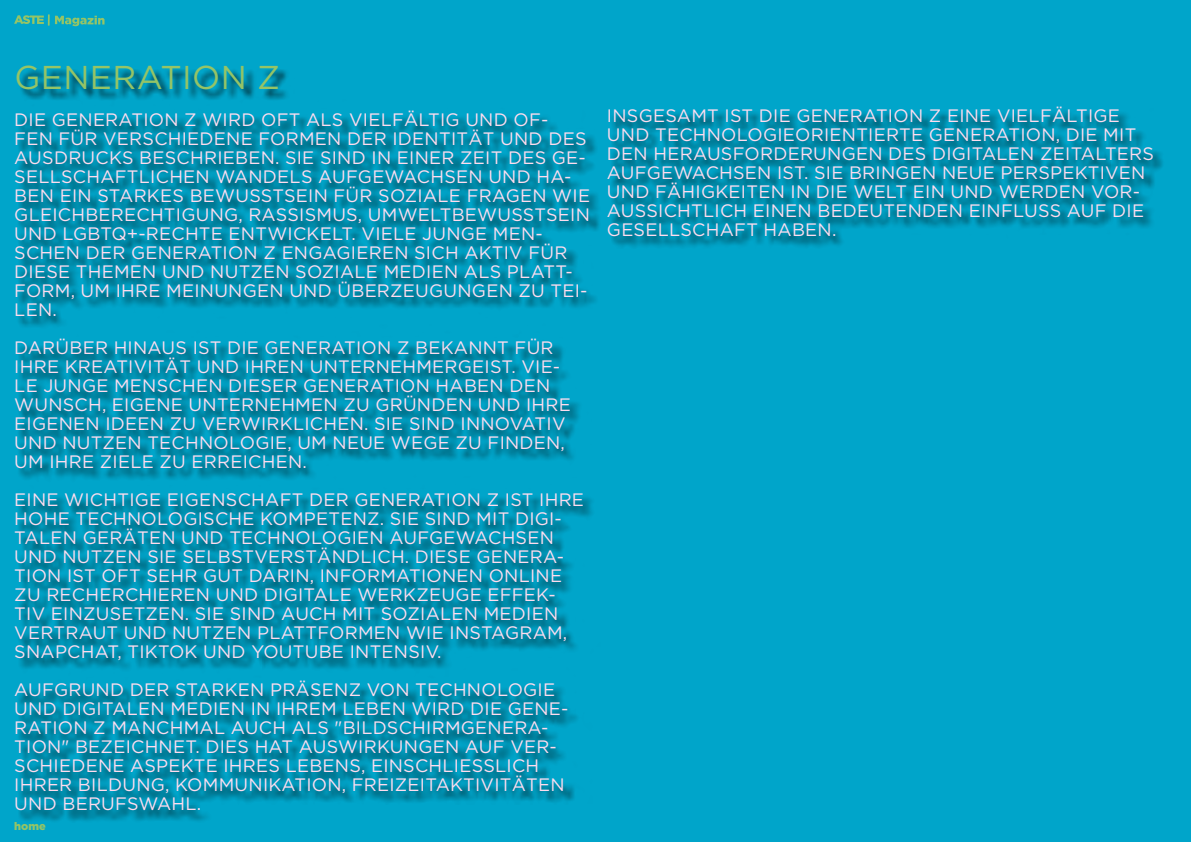
<style>
.page{position:relative;width:1191px;height:842px;background:#00a5ca}
.page>*{position:absolute;margin:0;border:0;box-sizing:border-box;transform-origin:0 0}
.t1{font:33px "Gotham";letter-spacing:.015em;color:#95c466}
.t2{font:18px/19px "Gotham";letter-spacing:.015em;color:#ffdcee}
.t3{font:900 11px "Gotham";color:#95c466}
</style>
<div class="page">
<div style="left:17px;top:68px;width:584px;height:754px;background:#000;opacity:.75"></div>
<div style="left:609px;top:108px;width:555px;height:140px;background:#000;opacity:.75"></div>
<svg style="left:14px;top:14px;width:91px;height:12px"></svg>
<h1 class="t1" style="left:14px;top:59px;width:267px">GENERATION Z</h1>
<p class="t2" style="left:14px;top:110px;width:577px">DIE GENERATION Z WIRD OFT ALS VIELFÄLTIG UND OF-FEN FÜR VERSCHIEDENE FORMEN DER IDENTITÄT UND DES AUSDRUCKS BESCHRIEBEN. SIE SIND IN EINER ZEIT DES GE-SELLSCHAFTLICHEN WANDELS AUFGEWACHSEN UND HA-BEN EIN STARKES BEWUSSTSEIN FÜR SOZIALE FRAGEN WIE GLEICHBERECHTIGUNG, RASSISMUS, UMWELTBEWUSSTSEIN UND LGBTQ+-RECHTE ENTWICKELT. VIELE JUNGE MEN-SCHEN DER GENERATION Z ENGAGIEREN SICH AKTIV FÜR DIESE THEMEN UND NUTZEN SOZIALE MEDIEN ALS PLATT-FORM, UM IHRE MEINUNGEN UND ÜBERZEUGUNGEN ZU TEI-LEN.</p>
<p class="t2" style="left:14px;top:338px;width:558px">DARÜBER HINAUS IST DIE GENERATION Z BEKANNT FÜR IHRE KREATIVITÄT UND IHREN UNTERNEHMERGEIST. VIE-LE JUNGE MENSCHEN DIESER GENERATION HABEN DEN WUNSCH, EIGENE UNTERNEHMEN ZU GRÜNDEN UND IHRE EIGENEN IDEEN ZU VERWIRKLICHEN. SIE SIND INNOVATIV UND NUTZEN TECHNOLOGIE, UM NEUE WEGE ZU FINDEN, UM IHRE ZIELE ZU ERREICHEN.</p>
<p class="t2" style="left:14px;top:490px;width:571px">EINE WICHTIGE EIGENSCHAFT DER GENERATION Z IST IHRE HOHE TECHNOLOGISCHE KOMPETENZ. SIE SIND MIT DIGI-TALEN GERÄTEN UND TECHNOLOGIEN AUFGEWACHSEN UND NUTZEN SIE SELBSTVERSTÄNDLICH. DIESE GENERA-TION IST OFT SEHR GUT DARIN, INFORMATIONEN ONLINE ZU RECHERCHIEREN UND DIGITALE WERKZEUGE EFFEK-TIV EINZUSETZEN. SIE SIND AUCH MIT SOZIALEN MEDIEN VERTRAUT UND NUTZEN PLATTFORMEN WIE INSTAGRAM, SNAPCHAT, TIKTOK UND YOUTUBE INTENSIV.</p>
<p class="t2" style="left:14px;top:680px;width:555px">AUFGRUND DER STARKEN PRÄSENZ VON TECHNOLOGIE UND DIGITALEN MEDIEN IN IHREM LEBEN WIRD DIE GENE-RATION Z MANCHMAL AUCH ALS "BILDSCHIRMGENERA-TION" BEZEICHNET. DIES HAT AUSWIRKUNGEN AUF VER-SCHIEDENE ASPEKTE IHRES LEBENS, EINSCHLIESSLICH IHRER BILDUNG, KOMMUNIKATION, FREIZEITAKTIVITÄTEN UND BERUFSWAHL.</p>
<p class="t3" style="left:14px;top:820px;width:33px">home</p>
<p class="t2" style="left:607px;top:106px;width:548px">INSGESAMT IST DIE GENERATION Z EINE VIELFÄLTIGE UND TECHNOLOGIEORIENTIERTE GENERATION, DIE MIT DEN HERAUSFORDERUNGEN DES DIGITALEN ZEITALTERS AUFGEWACHSEN IST. SIE BRINGEN NEUE PERSPEKTIVEN UND FÄHIGKEITEN IN DIE WELT EIN UND WERDEN VOR-AUSSICHTLICH EINEN BEDEUTENDEN EINFLUSS AUF DIE GESELLSCHAFT HABEN.</p>
</div>
